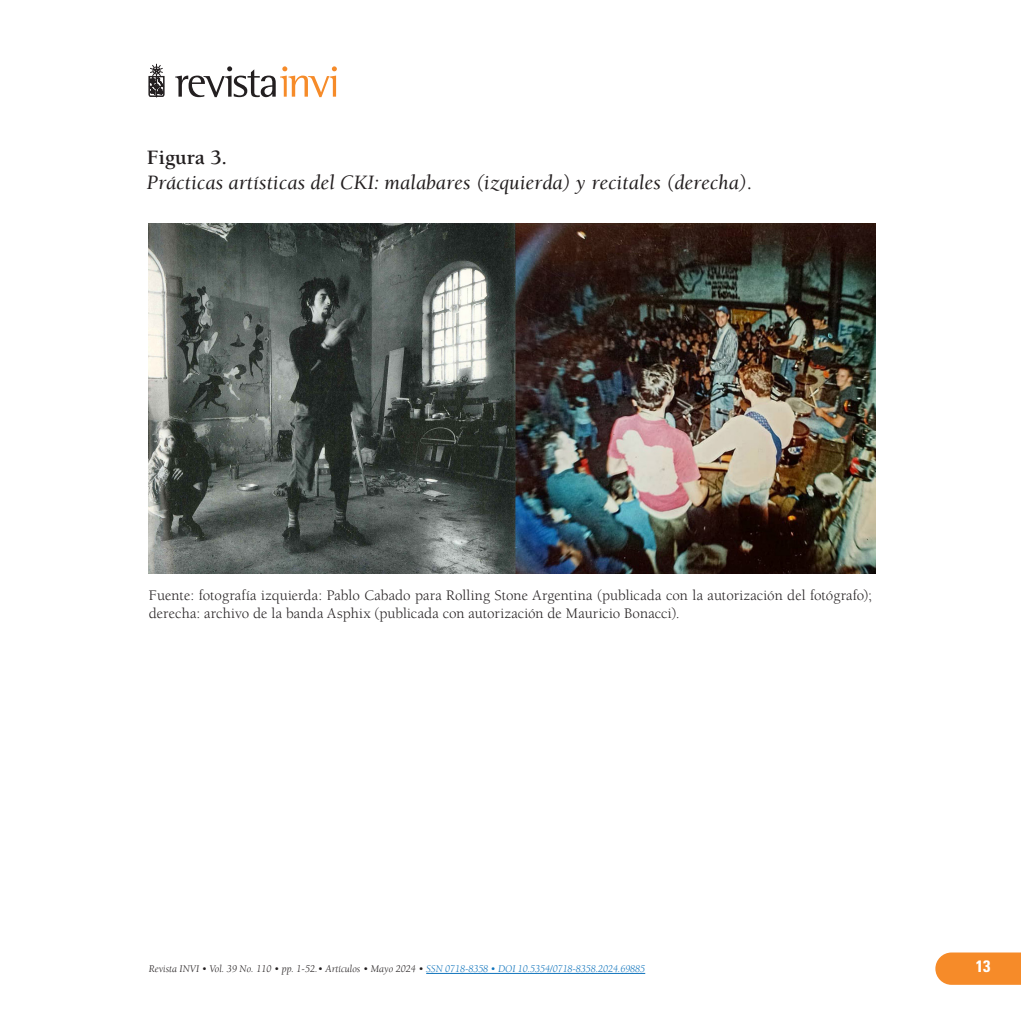
<style>
.page{position:relative;width:1021px;height:1021px;background:#fff}
.page>*{position:absolute;margin:0;border:0;box-sizing:border-box;transform-origin:0 0}
.sub_tablas{font:italic 21px "Berkeley Std";color:#231f20}
.sub_tablas-2{font:700 21px "Berkeley Std";color:#231f20}
.t1{font:700 condensed 16.5px "Univers LT Std";color:#fff}
.pie_de_foto{font:15px/18px "Berkeley Std";letter-spacing:.005em;color:#231f20}
.t2{font:italic 10.5px "Berkeley Std";color:#231f20}
.s1{font-style:inherit}
.s2{color:#1074bc}
</style>
<div class="page">
<svg style="left:175px;top:66px;width:162px;height:31px"></svg>
<svg style="left:149px;top:64px;width:15px;height:33px"></svg>
<svg style="left:935px;top:952px;width:85px;height:32px;background:#f69135"></svg>
<hr style="left:426px;top:973px;width:219px;height:1px;background:#1074bc">
<img style="left:149px;top:224px;width:726px;height:349px">
<p class="sub_tablas-2" style="left:147px;top:146px;width:82px">Figura 3.</p>
<p class="sub_tablas" style="left:147px;top:171px;width:607px">Prácticas artísticas del CKI: malabares (izquierda) y recitales (derecha).</p>
<p class="pie_de_foto" style="left:149px;top:586px;width:724px">Fuente: fotografía izquierda: Pablo Cabado para Rolling Stone Argentina (publicada con la autorización del fotógrafo); derecha: archivo de la banda Asphix (publicada con autorización de Mauricio Bonacci).</p>
<p class="t2" style="left:149px;top:963px;width:498px">Revista INVI • Vol. 39 No. 110 • pp. <span class="s1">1-52</span>.• Artículos • Mayo 2024 • <span class="s2">SSN 0718-8358 • DOI 10.5354/0718-8358.2024.69885</span></p>
<p class="t1" style="left:975px;top:956px;width:16px">13</p>
</div>
